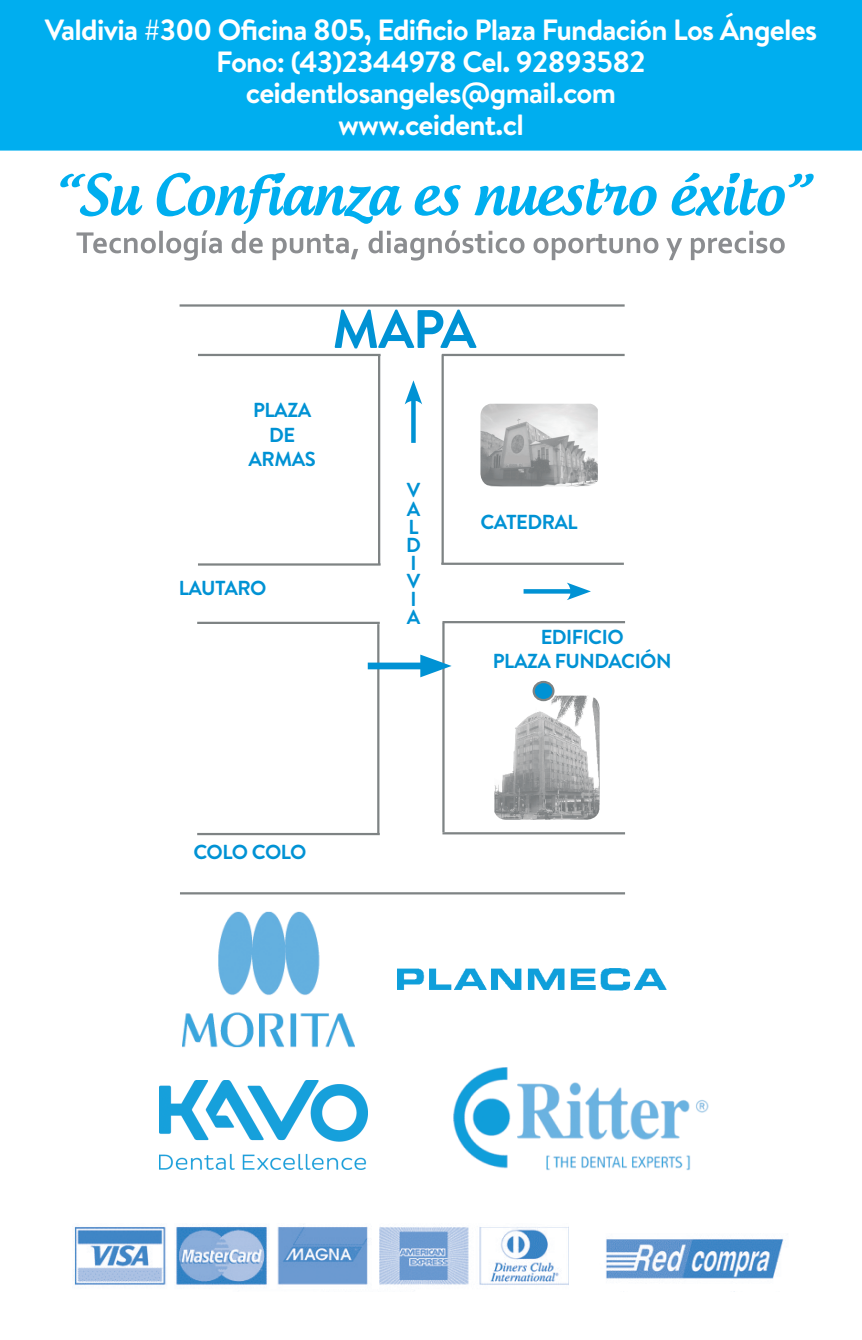
<style>
.page{position:relative;width:862px;height:1340px;background:#fff}
.page>*{position:absolute;margin:0;border:0;box-sizing:border-box;transform-origin:0 0}
.t1{font:700 54px "Brandon Text";color:#0092d4}
.t2{font:700 29.25px/31.5px "Brandon Text";letter-spacing:-.025em;color:#fff;text-align:center}
.t3{font:700 20.25px/18px "Brandon Text";letter-spacing:-.025em;color:#0092d4;text-align:center}
</style>
<div class="page">
<div style="left:1px;top:1px;width:859px;height:148px;background:#00aeef"></div>
<div style="left:0;top:0;width:861px;height:151px;border:2px solid #00aeef"></div>
<img style="left:182px;top:911px;width:172px;height:136px">
<img style="left:453px;top:1067px;width:255px;height:103px">
<img style="left:397px;top:968px;width:268px;height:23px">
<img style="left:74px;top:1224px;width:495px;height:61px">
<hr style="left:179px;top:304px;width:445px;height:2px;background:#7e8384">
<hr style="left:180px;top:892px;width:444px;height:2px;background:#7e8384">
<hr style="left:378px;top:355px;width:2px;height:209px;background:#7e8384">
<hr style="left:441px;top:354px;width:2px;height:210px;background:#7e8384">
<hr style="left:377px;top:624px;width:2px;height:209px;background:#7e8384">
<hr style="left:442px;top:622px;width:2px;height:210px;background:#7e8384">
<hr style="left:442px;top:354px;width:182px;height:2px;background:#7e8384">
<hr style="left:198px;top:563px;width:182px;height:2px;background:#7e8384">
<hr style="left:198px;top:354px;width:182px;height:2px;background:#7e8384">
<hr style="left:441px;top:562px;width:182px;height:3px;background:#7e8384">
<hr style="left:197px;top:621px;width:182px;height:3px;background:#7e8384">
<hr style="left:442px;top:621px;width:182px;height:2px;background:#7e8384">
<hr style="left:197px;top:833px;width:182px;height:2px;background:#7e8384">
<hr style="left:442px;top:832px;width:182px;height:2px;background:#7e8384">
<img style="left:480px;top:404px;width:117px;height:82px">
<img style="left:494px;top:695px;width:105px;height:124px">
<div style="left:533px;top:682px;width:20px;height:18px;background:#0092d4;border-radius:50%"></div>
<div style="left:532px;top:681px;width:22px;height:20px;border:2px solid #7e8384;border-radius:50%"></div>
<div style="left:367px;top:662px;width:65px;height:7px;background:#0092d4"></div>
<svg style="left:420px;top:654px;width:31px;height:23px"></svg>
<svg style="left:523px;top:589px;width:43px;height:4px"></svg>
<svg style="left:566px;top:582px;width:24px;height:18px"></svg>
<svg style="left:411px;top:404px;width:4px;height:39px"></svg>
<svg style="left:405px;top:380px;width:17px;height:24px"></svg>
<img style="left:160px;top:1080px;width:207px;height:89px">
<img style="left:606px;top:1238px;width:178px;height:41px">
<svg style="left:76px;top:230px;width:708px;height:30px"></svg>
<svg style="left:60px;top:173px;width:753px;height:51px"></svg>
<p class="t2" style="left:45px;top:14px;width:773px">Valdivia #300 Oficina 805, Edificio Plaza Fundación Los Ángeles Fono: (43)2344978 Cel. 92893582 ceidentlosangeles@gmail.com<br>www.ceident.cl</p>
<h1 class="t1" style="left:332px;top:291px;width:146px">MAPA</h1>
<p class="t3" style="left:248px;top:398px;width:69px;line-height:24.3px">PLAZA<br>DE<br>ARMAS</p>
<p class="t3" style="left:179px;top:578px;width:89px">LAUTARO</p>
<p class="t3" style="left:406px;top:481px;width:16px;text-align:left">V<br>A<br>L<br>D<br>I<br>V<br>I<br>A</p>
<p class="t3" style="left:480px;top:513px;width:99px">CATEDRAL</p>
<p class="t3" style="left:492px;top:624px;width:180px;line-height:24.3px">EDIFICIO<br>PLAZA FUNDACIÓN</p>
<p class="t3" style="left:193px;top:843px;width:115px">COLO COLO</p>
</div>
